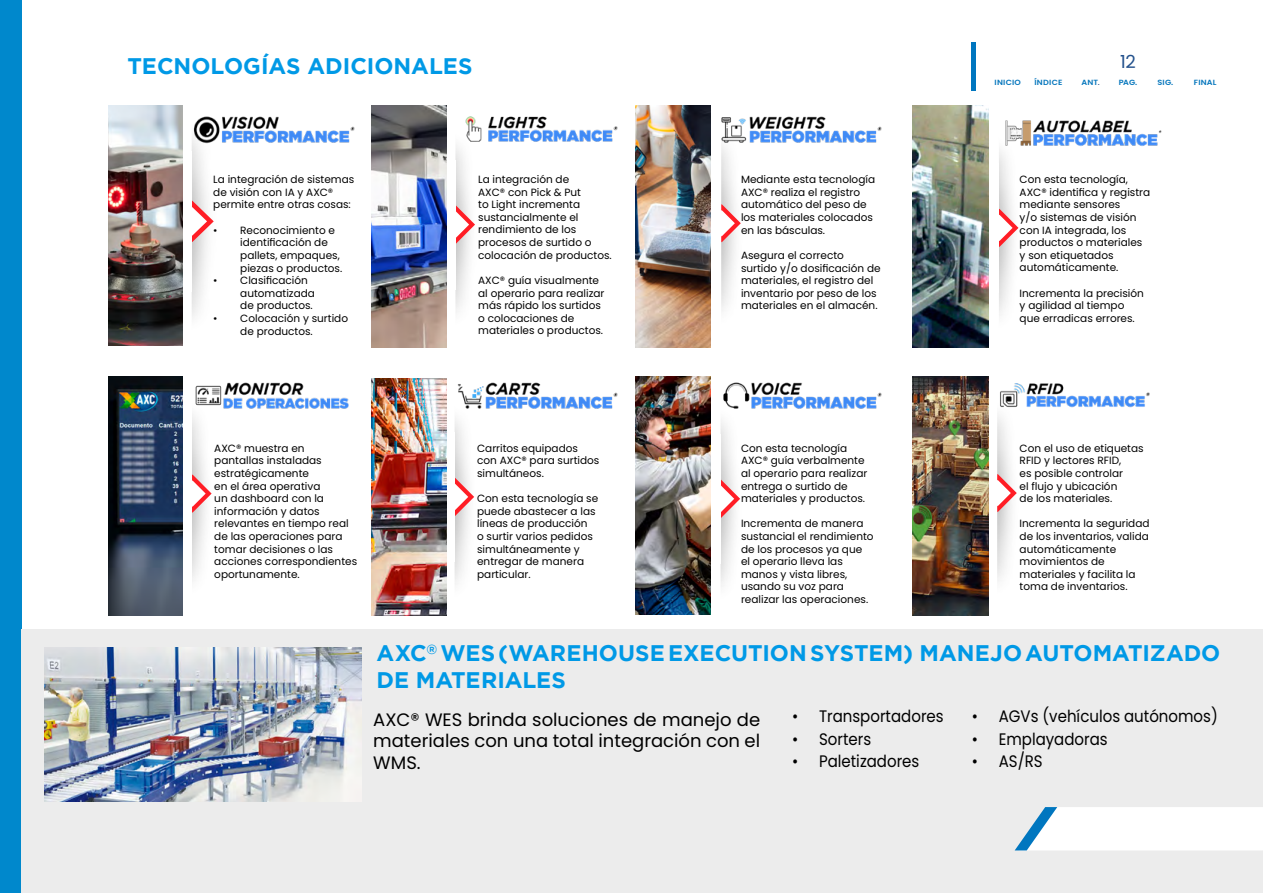
<style>
.page{position:relative;width:1263px;height:893px;background:#fff}
.page>*{position:absolute;margin:0;border:0;box-sizing:border-box;transform-origin:0 0}
.t1{font:700 22.5px/27px "Gotham";color:#0099e6}
.t2{font:18px/21.6px "Poppins";color:#000;text-align:justify}
.t3{font:18px "Poppins";color:#23518c}
.t4{font:16.65px "Poppins";color:#000;scale:.9 1}
.t5{font:10.5px/12.6px "Poppins";color:#000}
.t6{font:600 7.5px "Poppins";letter-spacing:.03em;color:#0777bd;scale:1.08 1}
.s1{font-weight:500;color:#23518c}
</style>
<div class="page">
<div style="left:0;top:0;width:22px;height:893px;background:#08c"></div>
<svg style="left:192px;top:144px;width:22px;height:173px"></svg>
<img style="left:108px;top:106px;width:75px;height:240px">
<img style="left:192px;top:116px;width:163px;height:28px">
<svg style="left:446px;top:122px;width:29px;height:205px"></svg>
<img style="left:372px;top:106px;width:74px;height:241px">
<img style="left:458px;top:116px;width:160px;height:28px">
<svg style="left:721px;top:145px;width:20px;height:166px"></svg>
<img style="left:636px;top:106px;width:75px;height:241px">
<img style="left:721px;top:116px;width:161px;height:27px">
<svg style="left:988px;top:123px;width:30px;height:207px"></svg>
<img style="left:913px;top:106px;width:75px;height:241px">
<img style="left:1003px;top:120px;width:159px;height:28px">
<svg style="left:192px;top:414px;width:20px;height:168px"></svg>
<img style="left:108px;top:377px;width:75px;height:239px">
<img style="left:195px;top:382px;width:154px;height:27px">
<svg style="left:454px;top:418px;width:20px;height:167px"></svg>
<img style="left:372px;top:379px;width:75px;height:237px">
<img style="left:457px;top:382px;width:161px;height:27px">
<svg style="left:720px;top:420px;width:20px;height:167px"></svg>
<img style="left:636px;top:377px;width:75px;height:237px">
<img style="left:723px;top:382px;width:159px;height:27px">
<svg style="left:988px;top:391px;width:29px;height:205px"></svg>
<img style="left:913px;top:377px;width:75px;height:239px">
<img style="left:999px;top:383px;width:151px;height:26px">
<div style="left:22px;top:629px;width:1241px;height:264px;background:#ececec"></div>
<img style="left:44px;top:647px;width:317px;height:154px">
<hr style="left:972px;top:42px;width:4px;height:49px;background:#0076bf">
<svg style="left:1015px;top:807px;width:248px;height:43px;background:#f1f7fa"></svg>
<h1 class="t1" style="left:128px;top:52px;width:346px">TECNOLOGÍAS ADICIONALES</h1>
<p class="t5" style="left:213px;top:173px;width:143px">La integración de sistemas de visión con IA y AXC® permite entre otras cosas:</p>
<p class="t5" style="left:240px;top:224px;width:104px;text-indent:-27px">• Reconocimiento e identificación de pallets, empaques, piezas o productos.</p>
<p class="t5" style="left:240px;top:274px;width:76px;text-indent:-27px">• Clasificación automatizada de productos.</p>
<p class="t5" style="left:240px;top:312px;width:109px;text-indent:-27px">• Colocación y surtido de productos.</p>
<p class="t5" style="left:478px;top:173px;width:135px">La integración de<br>AXC® con Pick &amp; Put<br>to Light incrementa sustancialmente el rendimiento de los procesos de surtido o colocación de productos.</p>
<p class="t5" style="left:478px;top:274px;width:128px">AXC® guía visualmente al operario para realizar más rápido los surtidos o colocaciones de materiales o productos.</p>
<p class="t5" style="left:741px;top:173px;width:136px">Mediante esta tecnología<br>AXC® realiza el registro automático del peso de los materiales colocados en las básculas.</p>
<p class="t5" style="left:741px;top:249px;width:141px">Asegura el correcto surtido y/o dosificación de materiales, el registro del inventario por peso de los materiales en el almacén.</p>
<h2 class="t3" style="left:1120px;top:51px;width:17px">12</h2>
<p class="t6" style="left:994px;top:78px;width:26px">INICIO</p>
<p class="t6" style="left:1034px;top:78px;width:27px">ÍNDICE</p>
<p class="t6" style="left:1081px;top:78px;width:18px">ANT<span class="s1">.</span></p>
<p class="t6" style="left:1119px;top:78px;width:19px">PAG.</p>
<p class="t6" style="left:1157px;top:78px;width:16px">SIG.</p>
<p class="t6" style="left:1194px;top:78px;width:22px">FINAL</p>
<p class="t5" style="left:1020px;top:173px;width:132px">Con esta tecnología,<br>AXC® identifica y registra mediante sensores<br>y/o sistemas de visión con IA integrada, los productos o materiales y son etiquetados automáticamente.</p>
<p class="t5" style="left:1020px;top:287px;width:126px">Incrementa la precisión y agilidad al tiempo que erradicas errores.</p>
<p class="t5" style="left:741px;top:442px;width:128px">Con esta tecnología<br>AXC® guía verbalmente al operario para realizar entrega o surtido de materiales y productos.</p>
<p class="t5" style="left:741px;top:518px;width:134px">Incrementa de manera sustancial el rendimiento de los procesos ya que el operario lleva las manos y vista libres, usando su voz para realizar las operaciones.</p>
<p class="t5" style="left:477px;top:442px;width:124px">Carritos equipados con AXC® para surtidos simultáneos.</p>
<p class="t5" style="left:477px;top:492px;width:123px">Con esta tecnología se puede abastecer a las líneas de producción<br>o surtir varios pedidos simultáneamente y entregar de manera particular.</p>
<p class="t5" style="left:214px;top:442px;width:144px">AXC® muestra en<br>pantallas instaladas estratégicamente<br>en el área operativa<br>un dashboard con la información y datos relevantes en tiempo real de las operaciones para tomar decisiones o las acciones correspondientes oportunamente.</p>
<p class="t5" style="left:1020px;top:442px;width:126px">Con el uso de etiquetas<br>RFID y lectores RFID,<br>es posible controlar<br>el flujo y ubicación<br>de los materiales.</p>
<p class="t5" style="left:1020px;top:518px;width:131px">Incrementa la seguridad de los inventarios, valida automáticamente movimientos de materiales y facilita la toma de inventarios.</p>
<h1 class="t1" style="left:376px;top:639px;width:845px">AXC<sup>®</sup> WES (WAREHOUSE EXECUTION SYSTEM) MANEJO AUTOMATIZADO<br>DE MATERIALES</h1>
<h2 class="t2" style="left:373px;top:709px;width:388px">AXC® WES brinda soluciones de manejo de materiales con una total integración con el WMS.</h2>
<h3 class="t4" style="left:792px;top:707px;width:170px">• Transportadores</h3>
<h3 class="t4" style="left:972px;top:707px;width:275px">• AGVs (vehículos autónomos)</h3>
<h3 class="t4" style="left:972px;top:729px;width:153px">• Emplayadoras</h3>
<h3 class="t4" style="left:972px;top:752px;width:80px">• AS/RS</h3>
<h3 class="t4" style="left:792px;top:729px;width:89px">• Sorters</h3>
<h3 class="t4" style="left:792px;top:752px;width:143px">• Paletizadores</h3>
</div>
